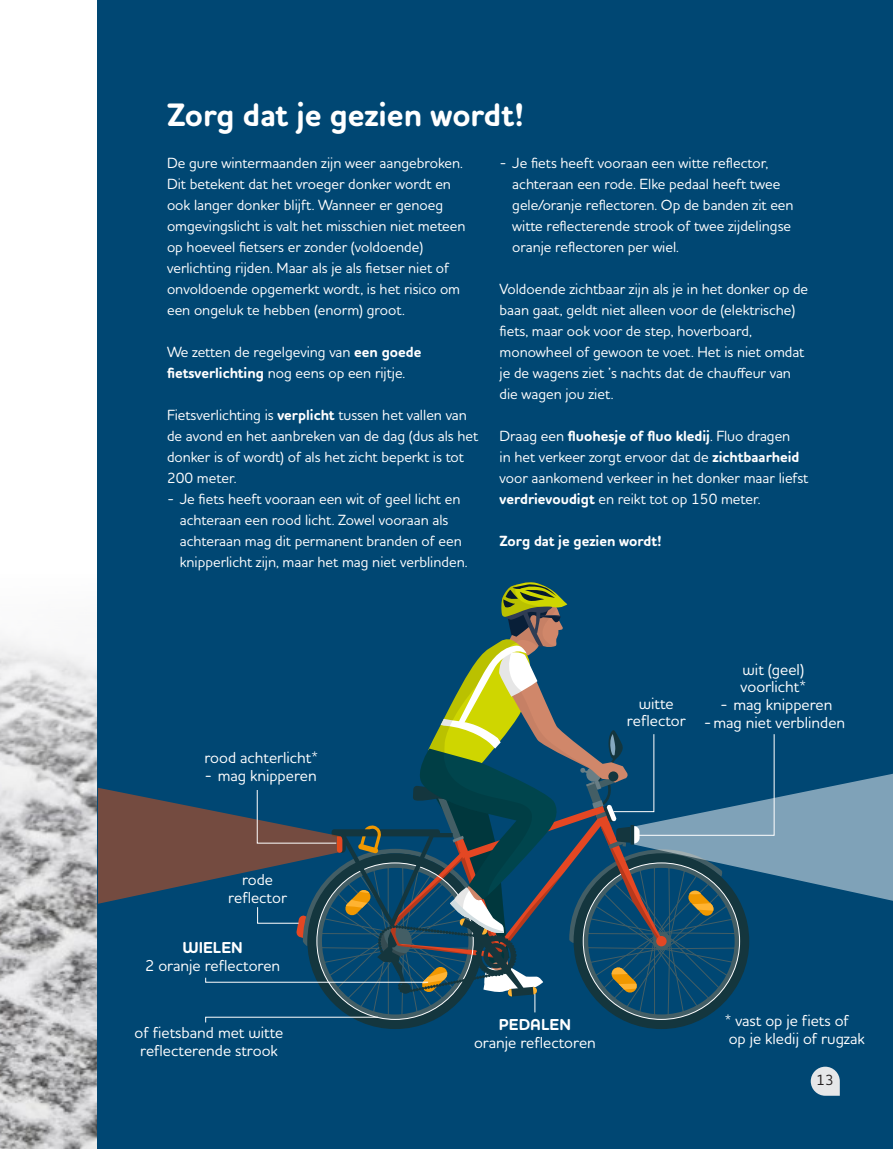
<style>
.page{position:relative;width:893px;height:1149px;background:#fff}
.page>*{position:absolute;margin:0;border:0;box-sizing:border-box;transform-origin:0 0}
.t1{font:700 33px "Houschka Rounded";color:#fff}
.t2{font:500 16.05px/17.7px "Houschka Rounded";color:#fff;text-align:center}
.t3{font:700 16.05px "Houschka Rounded";color:#fff}
.t4{font:500 15px/21px "Houschka Rounded";color:#fff}
.t5{font:700 15px "Houschka Rounded";color:#fff}
.t6{font:500 15px "Houschka Rounded";color:#231f20}
.s1{font-weight:700}
</style>
<div class="page">
<img style="left:0;top:574px;width:98px;height:574px">
<div style="left:98px;top:0;width:795px;height:1148px;background:#004773"></div>
<svg style="left:98px;top:582px;width:795px;height:446px"></svg>
<svg style="left:811px;top:1066px;width:29px;height:29px"></svg>
<h1 class="t1" style="left:167px;top:94px;width:359px">Zorg dat je gezien wordt!</h1>
<p class="t4" style="left:167px;top:152px;width:300px">De gure wintermaanden zijn weer aangebroken.<br>Dit betekent dat het vroeger donker wordt en ook langer donker blijft. Wanneer er genoeg omgevingslicht is valt het misschien niet meteen op hoeveel fietsers er zonder (voldoende) verlichting rijden. Maar als je als fietser niet of onvoldoende opgemerkt wordt, is het risico om een ongeluk te hebben (enorm) groot.</p>
<p class="t4" style="left:167px;top:341px;width:256px">We zetten de regelgeving van <span class="s1">een goede fietsverlichting</span> nog eens op een rijtje.</p>
<p class="t4" style="left:167px;top:404px;width:313px">Fietsverlichting is <span class="s1">verplicht</span> tussen het vallen van de avond en het aanbreken van de dag (dus als het donker is of wordt) of als het zicht beperkt is tot 200 meter.</p>
<p class="t4" style="left:180px;top:488px;width:289px;text-indent:-13px">- Je fiets heeft vooraan een wit of geel licht en achteraan een rood licht. Zowel vooraan als achteraan mag dit permanent branden of een knipperlicht zijn, maar het mag niet verblinden.</p>
<p class="t4" style="left:512px;top:152px;width:283px;text-indent:-13px">- Je fiets heeft vooraan een witte reflector, achteraan een rode. Elke pedaal heeft twee gele/oranje reflectoren. Op de banden zit een witte reflecterende strook of twee zijdelingse oranje reflectoren per wiel.</p>
<p class="t4" style="left:499px;top:278px;width:310px">Voldoende zichtbaar zijn als je in het donker op de baan gaat, geldt niet alleen voor de (elektrische) fiets, maar ook voor de step, hoverboard, monowheel of gewoon te voet. Het is niet omdat je de wagens ziet ’s nachts dat de chauffeur van die wagen jou ziet.</p>
<p class="t4" style="left:499px;top:425px;width:310px">Draag een <span class="s1">fluohesje of fluo kledij</span>. Fluo dragen<br>in het verkeer zorgt ervoor dat de <span class="s1">zichtbaarheid </span>voor aankomend verkeer in het donker maar liefst <span class="s1">verdrievoudigt</span> en reikt tot op 150 meter.</p>
<p class="t5" style="left:499px;top:531px;width:164px">Zorg dat je gezien wordt!</p>
<p class="t2" style="left:204px;top:748px;width:115px">rood achterlicht*</p>
<p class="t2" style="left:204px;top:765px;width:114px">- mag knipperen</p>
<p class="t2" style="left:228px;top:870px;width:60px">rode reflector</p>
<p class="t3" style="left:182px;top:936px;width:62px">WIELEN</p>
<p class="t2" style="left:145px;top:955px;width:137px">2 oranje reflectoren</p>
<p class="t2" style="left:135px;top:1022px;width:150px">of fietsband met witte reflecterende strook</p>
<p class="t2" style="left:627px;top:693px;width:60px">witte reflector</p>
<p class="t2" style="left:741px;top:659px;width:67px;text-align:left">wit (geel) voorlicht*</p>
<p class="t2" style="left:704px;top:695px;width:143px">- mag knipperen -mag niet verblinden</p>
<p class="t3" style="left:499px;top:1014px;width:74px">PEDALEN</p>
<p class="t2" style="left:474px;top:1032px;width:123px">oranje reflectoren</p>
<p class="t2" style="left:725px;top:1011px;width:142px;text-align:left">* vast op je fiets of op je kledij of rugzak</p>
<p class="t6" style="left:816px;top:1069px;width:19px">13</p>
</div>
